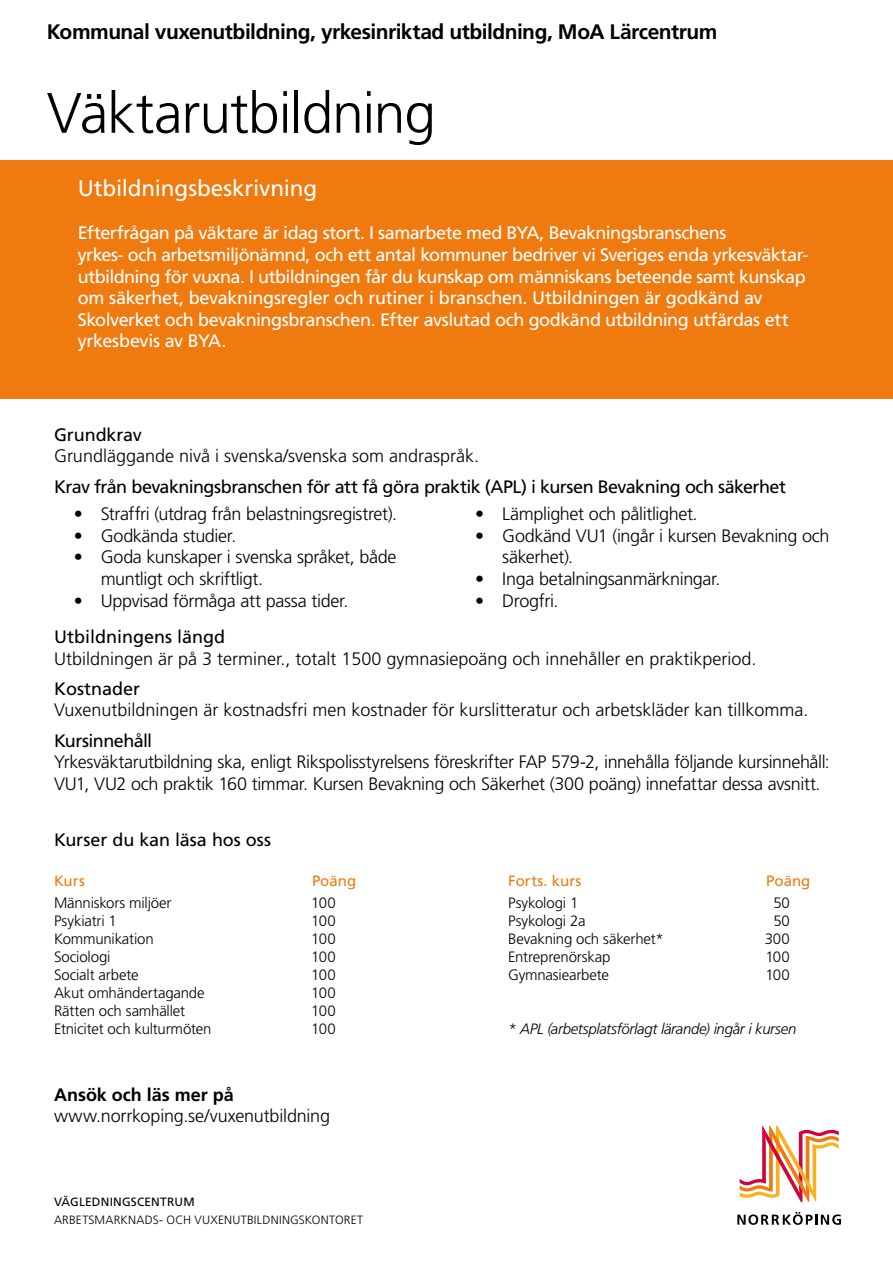
<style>
.page{position:relative;width:893px;height:1263px;background:#fff}
.page>*{position:absolute;margin:0;border:0;box-sizing:border-box;transform-origin:0 0}
.t1{font:300 57px "Frutiger LT Std";letter-spacing:-.02em;color:#000}
.t2{font:22.5px "Frutiger LT Std";letter-spacing:-.005em;color:#fff}
.t3{font:700 21px "Frutiger LT Std";letter-spacing:-.025em;color:#000}
.t4{font:300 18px/21.6px "Frutiger LT Std";letter-spacing:-.015em;color:#000}
.t5{font:18px/21.6px "Frutiger LT Std";letter-spacing:-.025em;color:#fff}
.t6{font:18px "Frutiger LT Std";letter-spacing:-.025em;color:#000}
.t7{font:18px "Frutiger LT Std";color:#000}
.t8{font:700 18px "Frutiger LT Std";color:#000}
.t9{font:18px "Frutiger LT Std";letter-spacing:-.005em;color:#000}
.t10{font:300 15px/18px "Frutiger LT Std";letter-spacing:-.01em;color:#000}
.t11{font:italic 300 15px "Frutiger LT Std";letter-spacing:-.02em;color:#000}
.t12{font:15px "Frutiger LT Std";letter-spacing:.005em;color:#ef7b10}
.t13{font:300 12px "Frutiger LT Std";letter-spacing:.02em;color:#000}
.t14{font:12px "Frutiger LT Std";letter-spacing:.015em;color:#000}
</style>
<div class="page">
<div style="left:0;top:160px;width:893px;height:238px;background:#ef7b10"></div>
<svg style="left:737px;top:1212px;width:104px;height:13px"></svg>
<svg style="left:740px;top:1125px;width:99px;height:77px"></svg>
<p class="t3" style="left:47px;top:20px;width:672px">Kommunal vuxenutbildning, yrkesinriktad utbildning, MoA Lärcentrum</p>
<h1 class="t1" style="left:47px;top:81px;width:391px">Väktarutbildning</h1>
<p class="t2" style="left:78px;top:175px;width:241px">Utbildningsbeskrivning</p>
<p class="t5" style="left:78px;top:222px;width:732px">Efterfrågan på väktare är idag stort. I samarbete med BYA, Bevakningsbranschens<br>yrkes- och arbetsmiljönämnd, och ett antal kommuner bedriver vi Sveriges enda yrkesväktar&shy;utbildning för vuxna. I utbildningen får du kunskap om människans beteende samt kunskap om säkerhet, bevakningsregler och rutiner i branschen. Utbildningen är godkänd av Skolverket och bevakningsbranschen. Efter avslutad och godkänd utbildning utfärdas ett yrkesbevis av BYA.</p>
<p class="t9" style="left:54px;top:424px;width:89px">Grundkrav</p>
<p class="t4" style="left:54px;top:446px;width:427px">Grundläggande nivå i svenska/svenska som andraspråk.</p>
<p class="t6" style="left:54px;top:476px;width:734px">Krav från bevakningsbranschen för att få göra praktik (APL) i kursen Bevakning och säkerhet</p>
<p class="t4" style="left:74px;top:503px;width:325px">• Straffri (utdrag från belastningsregistret).</p>
<p class="t4" style="left:74px;top:525px;width:164px">• Godkända studier.</p>
<p class="t4" style="left:101px;top:547px;width:297px;text-indent:-27px">• Goda kunskaper i svenska språket, både muntligt och skriftligt.</p>
<p class="t4" style="left:74px;top:590px;width:276px">• Uppvisad förmåga att passa tider.</p>
<p class="t4" style="left:475px;top:503px;width:224px">• Lämplighet och pålitlighet.</p>
<p class="t4" style="left:502px;top:525px;width:329px;text-indent:-27px">• Godkänd VU1 (ingår i kursen Bevakning och säkerhet).</p>
<p class="t4" style="left:475px;top:568px;width:247px">• Inga betalningsanmärkningar.</p>
<p class="t4" style="left:475px;top:590px;width:85px">• Drogfri.</p>
<p class="t7" style="left:54px;top:626px;width:173px">Utbildningens längd</p>
<p class="t4" style="left:54px;top:648px;width:704px">Utbildningen är på 3 terminer., totalt 1500 gymnasiepoäng och innehåller en praktikperiod.</p>
<p class="t7" style="left:54px;top:678px;width:88px">Kostnader</p>
<p class="t4" style="left:54px;top:700px;width:756px">Vuxenutbildningen är kostnadsfri men kostnader för kurslitteratur och arbetskläder kan tillkomma.</p>
<p class="t6" style="left:54px;top:730px;width:100px">Kursinnehåll</p>
<p class="t4" style="left:54px;top:751px;width:777px">Yrkesväktarutbildning ska, enligt Rikspolisstyrelsens föreskrifter FAP 579-2, innehålla följande kursinnehåll:<br>VU1, VU2 och praktik 160 timmar. Kursen Bevakning och Säkerhet (300 poäng) innefattar dessa avsnitt.</p>
<p class="t7" style="left:54px;top:829px;width:219px">Kurser du kan läsa hos oss</p>
<p class="t12" style="left:54px;top:872px;width:32px">Kurs</p>
<p class="t10" style="left:54px;top:894px;width:159px">Människors miljöer<br>Psykiatri 1<br>Kommunikation<br>Sociologi<br>Socialt arbete<br>Akut omhändertagande<br>Rätten och samhället<br>Etnicitet och kulturmöten</p>
<p class="t12" style="left:312px;top:872px;width:46px">Poäng</p>
<p class="t12" style="left:508px;top:872px;width:75px">Forts. kurs</p>
<p class="t12" style="left:766px;top:872px;width:46px">Poäng</p>
<p class="t10" style="left:311px;top:894px;width:26px;text-align:justify">100<br>100<br>100<br>100<br>100<br>100<br>100<br>100</p>
<p class="t10" style="left:508px;top:894px;width:157px">Psykologi 1<br>Psykologi 2a<br>Bevakning och säkerhet*<br>Entreprenörskap<br>Gymnasiearbete</p>
<p class="t11" style="left:508px;top:1020px;width:290px">* APL (arbetsplatsförlagt lärande) ingår i kursen</p>
<p class="t10" style="left:765px;top:894px;width:27px;text-align:center">50<br>50<br>300<br>100<br>100</p>
<p class="t8" style="left:54px;top:1084px;width:181px">Ansök och läs mer på</p>
<p class="t4" style="left:54px;top:1105px;width:278px">www.norrkoping.se/vuxenutbildning</p>
<p class="t14" style="left:54px;top:1194px;width:142px">VÄGLEDNINGSCENTRUM</p>
<p class="t13" style="left:54px;top:1213px;width:311px">ARBETSMARKNADS- OCH VUXENUTBILDNINGSKONTORET</p>
</div>
